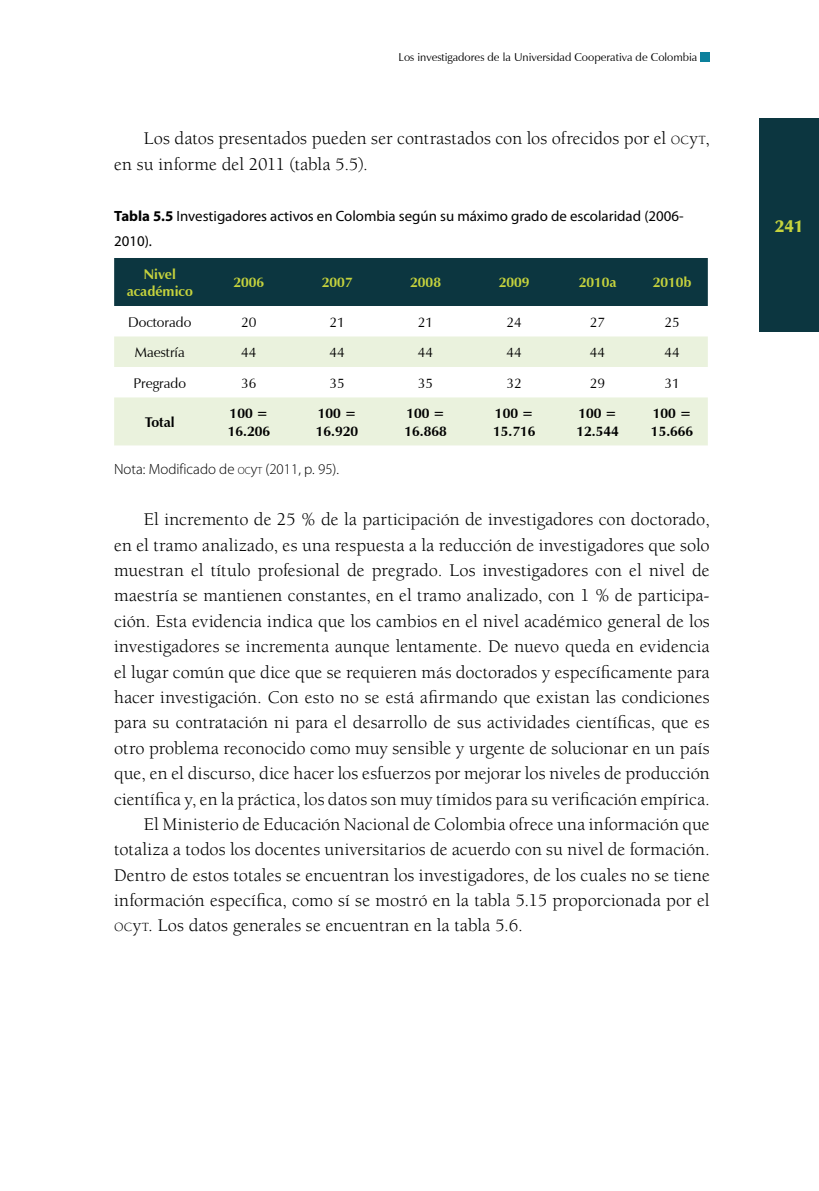
<style>
.page{position:relative;width:819px;height:1191px;background:#fff}
.page>*{position:absolute;margin:0;border:0;box-sizing:border-box;transform-origin:0 0}
.t1{font:18.38px/25.4px "Berkeley Std";letter-spacing:.005em;color:#000}
.t2{font:900 17.5px "Zapf Humanist 601 BT";color:#c6d33d}
.t3{font:14.88px/25.4px "Myriad Pro";color:#000}
.t4{font:300 14.88px "Myriad Pro";color:#000}
.t5{font:700 14px/17.5px "Zapf Humanist 601 BT";color:#000}
.t6{font:14px "Zapf Humanist 601 BT";color:#000}
.t7{font:700 14px/17.5px "Zapf Humanist 601 BT";color:#c6d33d;text-align:center}
.t8{font:11.38px "Zapf Humanist 601 BT";color:#000}
.s1{font-size:12.78px}
.s2{font-weight:700}
.s3{font-size:10.33px}
</style>
<div class="page">
<div style="left:699px;top:52px;width:10px;height:10px;background:#0c809c"></div>
<div style="left:758px;top:119px;width:60px;height:213px;background:#0c3640"></div>
<div style="left:114px;top:258px;width:593px;height:48px;background:#0c3640"></div>
<svg style="left:114px;top:336px;width:593px;height:109px;fill:#eaf2dd"></svg>
<p class="t8" style="left:398px;top:50px;width:300px">Los investigadores de la Universidad Cooperativa de Colombia</p>
<p class="t1" style="left:114px;top:126px;width:597px;text-indent:30px">Los datos presentados pueden ser contrastados con los ofrecidos por el <span class="s1">OC</span>y<span class="s1">T</span>, en su informe del 2011 (tabla 5.5).</p>
<p class="t3" style="left:114px;top:203px;width:571px"><span class="s2">Tabla 5.5</span> Investigadores activos en Colombia según su máximo grado de escolaridad (2006-<br>2010).</p>
<p class="t7" style="left:127px;top:265px;width:68px">Nivel académico</p>
<p class="t7" style="left:233px;top:274px;width:32px">2006</p>
<p class="t7" style="left:321px;top:274px;width:32px">2007</p>
<p class="t7" style="left:410px;top:274px;width:32px">2008</p>
<p class="t7" style="left:499px;top:274px;width:32px">2009</p>
<p class="t7" style="left:578px;top:274px;width:39px">2010a</p>
<p class="t7" style="left:652px;top:274px;width:40px">2010b</p>
<p class="t6" style="left:128px;top:313px;width:65px">Doctorado</p>
<p class="t6" style="left:241px;top:313px;width:17px">20</p>
<p class="t6" style="left:329px;top:313px;width:17px">21</p>
<p class="t6" style="left:418px;top:313px;width:17px">21</p>
<p class="t6" style="left:506px;top:313px;width:17px">24</p>
<p class="t6" style="left:590px;top:313px;width:17px">27</p>
<p class="t6" style="left:664px;top:313px;width:17px">25</p>
<p class="t6" style="left:135px;top:343px;width:51px">Maestría</p>
<p class="t6" style="left:241px;top:343px;width:17px">44</p>
<p class="t6" style="left:329px;top:343px;width:17px">44</p>
<p class="t6" style="left:418px;top:343px;width:17px">44</p>
<p class="t6" style="left:506px;top:343px;width:17px">44</p>
<p class="t6" style="left:590px;top:343px;width:17px">44</p>
<p class="t6" style="left:664px;top:343px;width:17px">44</p>
<p class="t6" style="left:133px;top:374px;width:54px">Pregrado</p>
<p class="t6" style="left:241px;top:374px;width:17px">36</p>
<p class="t6" style="left:329px;top:374px;width:17px">35</p>
<p class="t6" style="left:418px;top:374px;width:17px">35</p>
<p class="t6" style="left:506px;top:374px;width:17px">32</p>
<p class="t6" style="left:590px;top:374px;width:17px">29</p>
<p class="t6" style="left:664px;top:374px;width:17px">31</p>
<p class="t5" style="left:145px;top:413px;width:31px">Total</p>
<p class="t5" style="left:228px;top:404px;width:44px">100 =<br>16.206</p>
<p class="t5" style="left:316px;top:404px;width:44px">100 =<br>16.920</p>
<p class="t5" style="left:404px;top:404px;width:44px">100 =<br>16.868</p>
<p class="t5" style="left:493px;top:404px;width:44px">100 =<br>15.716</p>
<p class="t5" style="left:576px;top:404px;width:44px">100 =<br>12.544</p>
<p class="t5" style="left:651px;top:404px;width:44px">100 =<br>15.666</p>
<p class="t4" style="left:114px;top:460px;width:226px">Nota: Modificado de <span class="s3">oc</span>y<span class="s3">t</span> (2011, p. 95).</p>
<p class="t1" style="left:144px;top:507px;width:567px">El incremento de 25 % de la participación de investigadores con doctorado,</p>
<p class="t1" style="left:114px;top:532px;width:597px">en el tramo analizado, es una respuesta a la reducción de investigadores que solo</p>
<p class="t1" style="left:114px;top:558px;width:597px">muestran el título profesional de pregrado. Los investigadores con el nivel de</p>
<p class="t1" style="left:114px;top:583px;width:597px">maestría se mantienen constantes, en el tramo analizado, con 1 % de participa-</p>
<p class="t1" style="left:114px;top:608px;width:597px">ción. Esta evidencia indica que los cambios en el nivel académico general de los</p>
<p class="t1" style="left:114px;top:634px;width:597px">investigadores se incrementa aunque lentamente. De nuevo queda en evidencia</p>
<p class="t1" style="left:114px;top:659px;width:597px">el lugar común que dice que se requieren más doctorados y específicamente para</p>
<p class="t1" style="left:114px;top:685px;width:597px">hacer investigación. Con esto no se está afirmando que existan las condiciones</p>
<p class="t1" style="left:114px;top:710px;width:597px">para su contratación ni para el desarrollo de sus actividades científicas, que es</p>
<p class="t1" style="left:114px;top:735px;width:597px">otro problema reconocido como muy sensible y urgente de solucionar en un país</p>
<p class="t1" style="left:114px;top:761px;width:597px">que, en el discurso, dice hacer los esfuerzos por mejorar los niveles de producción</p>
<p class="t1" style="left:114px;top:786px;width:597px">científica y, en la práctica, los datos son muy tímidos para su verificación empírica.</p>
<p class="t1" style="left:144px;top:811px;width:567px">El Ministerio de Educación Nacional de Colombia ofrece una información que</p>
<p class="t1" style="left:114px;top:837px;width:597px">totaliza a todos los docentes universitarios de acuerdo con su nivel de formación.</p>
<p class="t1" style="left:114px;top:862px;width:597px">Dentro de estos totales se encuentran los investigadores, de los cuales no se tiene</p>
<p class="t1" style="left:114px;top:888px;width:597px">información específica, como sí se mostró en la tabla 5.15 proporcionada por el</p>
<p class="t1" style="left:114px;top:913px;width:410px"><span class="s1">OC</span>y<span class="s1">T</span>. Los datos generales se encuentran en la tabla 5.6.</p>
<p class="t2" style="left:774px;top:215px;width:30px">241</p>
</div>
